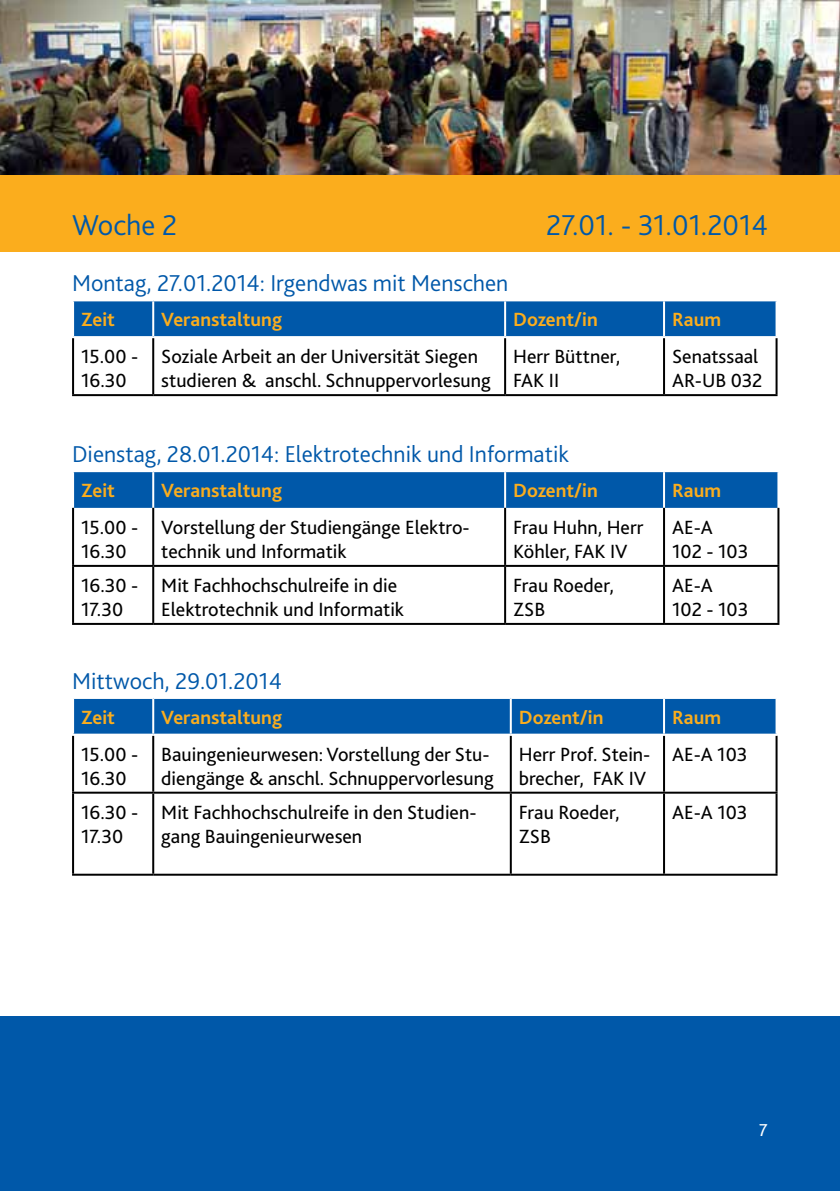
<style>
.page{position:relative;width:840px;height:1191px;background:#fff}
.page>*{position:absolute;margin:0;border:0;box-sizing:border-box;transform-origin:0 0}
.t1{font:300 30px "Bliss 2";color:#0058a9}
.t2{font:300 24px "Bliss 2";color:#0058a9}
.t3{font:20px/24px "Bliss 2";color:#000}
.t4{font:700 20px "Bliss 2";color:#fbad1d}
.t5{font:18px "Bliss 2";color:#fff}
</style>
<div class="page">
<div style="left:0;top:1017px;width:839px;height:174px;background:#0058a9"></div>
<div style="left:0;top:167px;width:839px;height:85px;background:#fbad1d"></div>
<div style="left:74px;top:301px;width:701px;height:35px;background:#0058a9"></div>
<hr style="left:72px;top:338px;width:2px;height:56px;background:#000">
<hr style="left:152px;top:338px;width:2px;height:56px;background:#000">
<hr style="left:504px;top:338px;width:2px;height:56px;background:#000">
<hr style="left:662px;top:338px;width:2px;height:56px;background:#000">
<hr style="left:775px;top:338px;width:2px;height:56px;background:#000">
<hr style="left:72px;top:394px;width:81px;height:2px;background:#000">
<hr style="left:153px;top:394px;width:352px;height:2px;background:#000">
<hr style="left:505px;top:394px;width:158px;height:2px;background:#000">
<hr style="left:663px;top:394px;width:114px;height:2px;background:#000">
<hr style="left:152px;top:301px;width:2px;height:35px;background:#fff">
<hr style="left:504px;top:301px;width:2px;height:35px;background:#fff">
<hr style="left:662px;top:301px;width:2px;height:35px;background:#fff">
<div style="left:74px;top:472px;width:703px;height:36px;background:#0058a9"></div>
<hr style="left:72px;top:567px;width:2px;height:56px;background:#000">
<hr style="left:152px;top:567px;width:2px;height:56px;background:#000">
<hr style="left:504px;top:567px;width:2px;height:56px;background:#000">
<hr style="left:662px;top:567px;width:2px;height:56px;background:#000">
<hr style="left:777px;top:567px;width:2px;height:56px;background:#000">
<hr style="left:72px;top:623px;width:81px;height:2px;background:#000">
<hr style="left:153px;top:623px;width:352px;height:2px;background:#000">
<hr style="left:505px;top:623px;width:158px;height:2px;background:#000">
<hr style="left:663px;top:623px;width:116px;height:2px;background:#000">
<hr style="left:152px;top:472px;width:2px;height:36px;background:#fff">
<hr style="left:504px;top:472px;width:2px;height:36px;background:#fff">
<hr style="left:662px;top:472px;width:2px;height:36px;background:#fff">
<hr style="left:72px;top:508px;width:2px;height:57px;background:#000">
<hr style="left:152px;top:508px;width:2px;height:57px;background:#000">
<hr style="left:504px;top:508px;width:2px;height:57px;background:#000">
<hr style="left:662px;top:508px;width:2px;height:57px;background:#000">
<hr style="left:777px;top:508px;width:2px;height:57px;background:#000">
<hr style="left:72px;top:565px;width:81px;height:2px;background:#000">
<hr style="left:153px;top:565px;width:352px;height:2px;background:#000">
<hr style="left:505px;top:565px;width:158px;height:2px;background:#000">
<hr style="left:663px;top:565px;width:116px;height:2px;background:#000">
<div style="left:74px;top:699px;width:701px;height:34px;background:#0058a9"></div>
<hr style="left:72px;top:735px;width:2px;height:56px;background:#000">
<hr style="left:152px;top:735px;width:2px;height:56px;background:#000">
<hr style="left:509px;top:735px;width:2px;height:56px;background:#000">
<hr style="left:662px;top:735px;width:2px;height:56px;background:#000">
<hr style="left:775px;top:735px;width:2px;height:56px;background:#000">
<hr style="left:72px;top:791px;width:81px;height:2px;background:#000">
<hr style="left:72px;top:793px;width:2px;height:80px;background:#000">
<hr style="left:153px;top:791px;width:357px;height:2px;background:#000">
<hr style="left:152px;top:793px;width:2px;height:80px;background:#000">
<hr style="left:510px;top:791px;width:153px;height:2px;background:#000">
<hr style="left:509px;top:793px;width:2px;height:80px;background:#000">
<hr style="left:663px;top:791px;width:114px;height:2px;background:#000">
<hr style="left:662px;top:793px;width:2px;height:80px;background:#000">
<hr style="left:775px;top:793px;width:2px;height:80px;background:#000">
<hr style="left:72px;top:873px;width:81px;height:2px;background:#000">
<hr style="left:153px;top:873px;width:357px;height:2px;background:#000">
<hr style="left:510px;top:873px;width:153px;height:2px;background:#000">
<hr style="left:663px;top:873px;width:114px;height:2px;background:#000">
<hr style="left:152px;top:699px;width:2px;height:34px;background:#fff">
<hr style="left:509px;top:699px;width:2px;height:34px;background:#fff">
<hr style="left:662px;top:699px;width:2px;height:34px;background:#fff">
<img style="left:0;top:0;width:839px;height:174px">
<h1 class="t1" style="left:72px;top:207px;width:107px">Woche 2</h1>
<h1 class="t1" style="left:546px;top:207px;width:223px">27.01. - 31.01.2014</h1>
<p class="t2" style="left:72px;top:268px;width:437px">Montag, 27.01.2014: Irgendwas mit Menschen</p>
<p class="t4" style="left:81px;top:307px;width:35px">Zeit</p>
<p class="t4" style="left:161px;top:307px;width:122px">Veranstaltung</p>
<p class="t4" style="left:513px;top:307px;width:86px">Dozent/in</p>
<p class="t4" style="left:671px;top:307px;width:50px">Raum</p>
<p class="t3" style="left:81px;top:344px;width:59px">15.00 -<br>16.30</p>
<p class="t3" style="left:161px;top:344px;width:331px">Soziale Arbeit an der Universität Siegen studieren &amp; anschl. Schnuppervorlesung</p>
<p class="t3" style="left:513px;top:344px;width:109px">Herr Büttner,<br>FAK II</p>
<p class="t3" style="left:671px;top:344px;width:92px">Senatssaal<br>AR-UB 032</p>
<p class="t2" style="left:72px;top:439px;width:498px">Dienstag, 28.01.2014: Elektrotechnik und Informatik</p>
<p class="t4" style="left:81px;top:478px;width:35px">Zeit</p>
<p class="t4" style="left:161px;top:478px;width:122px">Veranstaltung</p>
<p class="t4" style="left:513px;top:478px;width:86px">Dozent/in</p>
<p class="t4" style="left:671px;top:478px;width:50px">Raum</p>
<p class="t3" style="left:81px;top:515px;width:59px">15.00 -<br>16.30</p>
<p class="t3" style="left:161px;top:515px;width:310px">Vorstellung der Studiengänge Elektro&shy;technik und Informatik</p>
<p class="t3" style="left:513px;top:515px;width:132px">Frau Huhn, Herr<br>Köhler, FAK IV</p>
<p class="t3" style="left:671px;top:515px;width:78px">AE-A<br>102 - 103</p>
<p class="t3" style="left:81px;top:573px;width:59px">16.30 -<br>17.30</p>
<p class="t3" style="left:161px;top:573px;width:244px">Mit Fachhochschulreife in die<br>Elektrotechnik und Informatik</p>
<p class="t3" style="left:513px;top:573px;width:102px">Frau Roeder,<br>ZSB</p>
<p class="t3" style="left:671px;top:573px;width:78px">AE-A<br>102 - 103</p>
<p class="t2" style="left:72px;top:666px;width:211px">Mittwoch, 29.01.2014</p>
<p class="t4" style="left:81px;top:705px;width:35px">Zeit</p>
<p class="t4" style="left:161px;top:705px;width:122px">Veranstaltung</p>
<p class="t4" style="left:518px;top:705px;width:86px">Dozent/in</p>
<p class="t4" style="left:671px;top:705px;width:50px">Raum</p>
<p class="t3" style="left:81px;top:741px;width:59px">15.00 -<br>16.30</p>
<p class="t3" style="left:161px;top:741px;width:334px">Bauingenieurwesen: Vorstellung der Stu&shy;diengänge &amp; anschl. Schnuppervorlesung</p>
<p class="t3" style="left:518px;top:741px;width:133px">Herr Prof. Stein&shy;brecher, FAK IV</p>
<p class="t3" style="left:671px;top:741px;width:77px">AE-A 103</p>
<p class="t3" style="left:81px;top:799px;width:59px">16.30 -<br>17.30</p>
<p class="t3" style="left:161px;top:799px;width:316px">Mit Fachhochschulreife in den Studien&shy;gang Bauingenieurwesen</p>
<p class="t3" style="left:518px;top:799px;width:102px">Frau Roeder,<br>ZSB</p>
<p class="t3" style="left:671px;top:799px;width:77px">AE-A 103</p>
<p class="t5" style="left:758px;top:1118px;width:10px">7</p>
</div>
